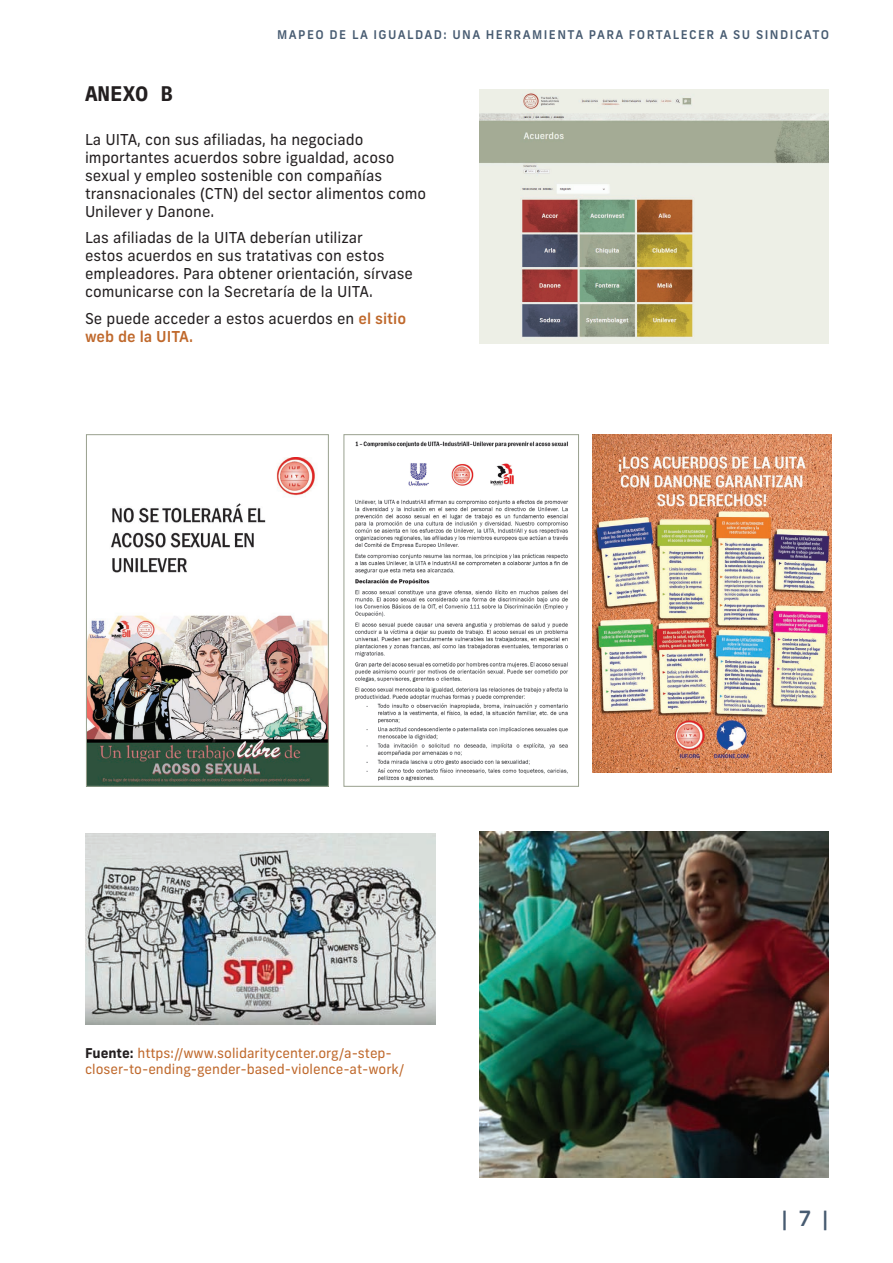
<style>
.page{position:relative;width:893px;height:1263px;background:#fff}
.page>*{position:absolute;margin:0;border:0;box-sizing:border-box;transform-origin:0 0}
.t1{font:700 21px "IBM Plex Mono";color:#231f20}
.t2{font:500 21px "Frank New";color:#475b71}
.t3{font:15px/18px "Frank New";color:#231f20}
.t4{font:13.5px/16.2px "Frank New";color:#bf682b}
.t5{font:500 12px "Frank New";letter-spacing:.12em;color:#475b71}
.s1{font-weight:500;color:#bf682b}
.s2{font-weight:700;color:#231f20}
</style>
<div class="page">
<img style="left:88px;top:457px;width:239px;height:328px">
<div style="left:86px;top:434px;width:243px;height:353px;border:1px solid #99a18f"></div>
<img style="left:355px;top:441px;width:213px;height:341px">
<div style="left:344px;top:434px;width:235px;height:353px;border:1px solid #99a18f"></div>
<img style="left:592px;top:434px;width:239px;height:338px">
<img style="left:86px;top:834px;width:349px;height:190px">
<img style="left:479px;top:832px;width:349px;height:346px">
<img style="left:479px;top:89px;width:349px;height:255px">
<p class="t5" style="left:277px;top:27px;width:553px">MAPEO DE LA IGUALDAD: UNA HERRAMIENTA PARA FORTALECER A SU SINDICATO</p>
<h1 class="t1" style="left:85px;top:77px;width:90px">ANEXO B</h1>
<p class="t3" style="left:85px;top:130px;width:343px">La UITA, con sus afiliadas, ha negociado importantes acuerdos sobre igualdad, acoso sexual y empleo sostenible con compañías transnacionales (CTN) del sector alimentos como Unilever y Danone.</p>
<p class="t3" style="left:85px;top:229px;width:330px">Las afiliadas de la UITA deberían utilizar<br>estos acuerdos en sus tratativas con estos empleadores. Para obtener orientación, sírvase comunicarse con la Secretaría de la UITA.</p>
<p class="t3" style="left:85px;top:309px;width:323px">Se puede acceder a estos acuerdos en <span class="s1">el sitio web de la UITA.</span></p>
<p class="t4" style="left:85px;top:1045px;width:321px"><span class="s2">Fuente:</span> https://www.solidaritycenter.org/a-step&shy;closer-to-ending-gender-based-violence-at-work/</p>
<h1 class="t2" style="left:782px;top:1205px;width:48px">| 7 |</h1>
</div>
